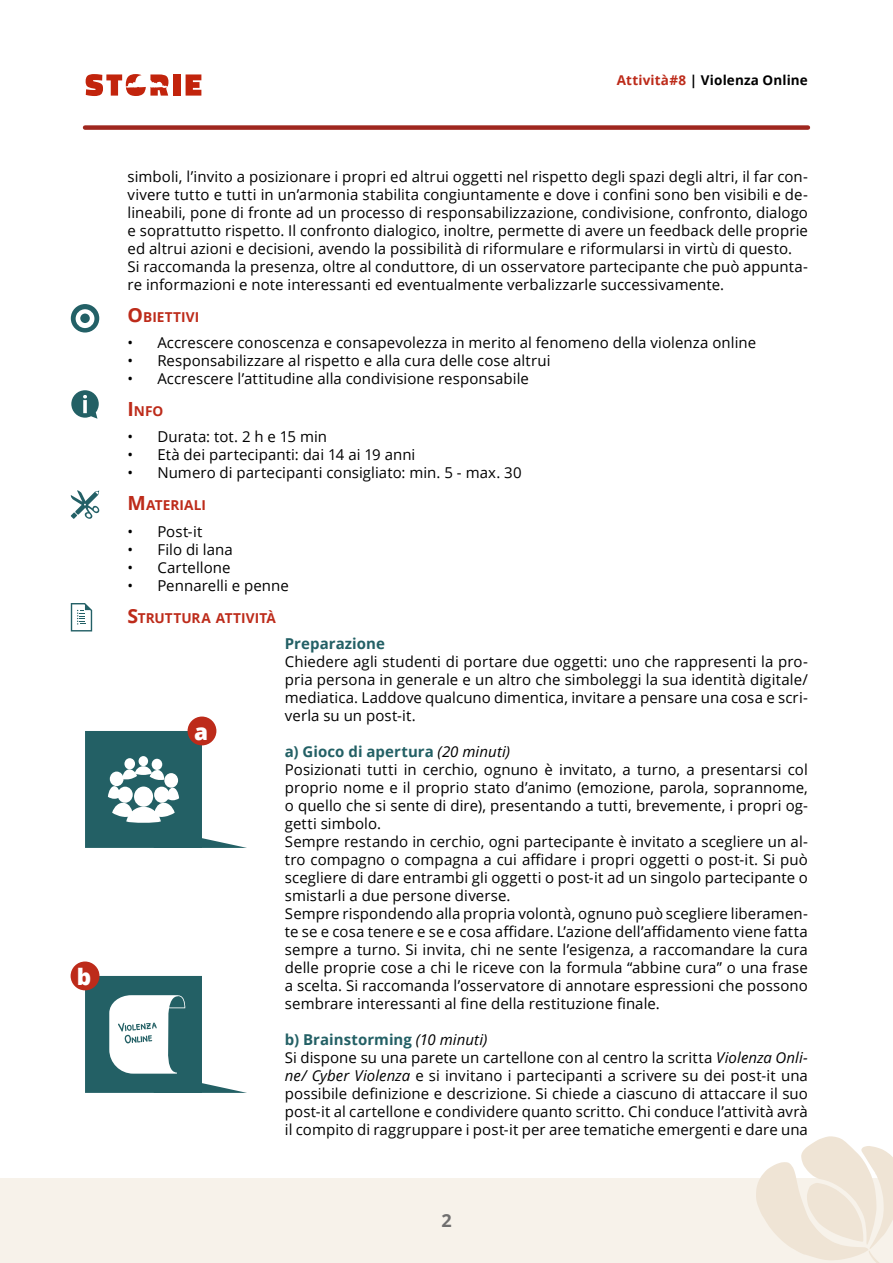
<style>
.page{position:relative;width:893px;height:1263px;background:#fff}
.page>*{position:absolute;margin:0;border:0;box-sizing:border-box;transform-origin:0 0}
.t1{font:800 22.5px "Open Sans";color:#fff}
.t2{font:700 18px "Open Sans";color:#706f6f}
.t3{font:15px/18px "Open Sans";letter-spacing:.005em;color:#000}
.t4{font:700 15px "Open Sans";letter-spacing:.005em;color:#236065}
.t5{font:700 13.65px "Open Sans";letter-spacing:.005em;color:#bd2b1a}
.t6{font:700 13.5px "Open Sans";letter-spacing:.01em;color:#000}
.s1{color:#bd2b1a}
.s2{font-size:19.5px}
.s3{font-weight:700;color:#236065}
.s4{font-style:italic}
</style>
<div class="page">
<div style="left:0;top:1178px;width:893px;height:85px;background:#f7f2ea"></div>
<div style="left:85px;top:125px;width:723px;height:5px;background:#9f271f"></div>
<svg style="left:186px;top:74px;width:15px;height:22px"></svg>
<div style="left:173px;top:74px;width:7px;height:22px;background:#c2240c"></div>
<svg style="left:86px;top:74px;width:82px;height:22px"></svg>
<svg style="left:756px;top:1136px;width:137px;height:127px"></svg>
<svg style="left:71px;top:304px;width:28px;height:28px"></svg>
<div style="left:80px;top:314px;width:10px;height:9px;background:#236066;border-radius:50%"></div>
<svg style="left:71px;top:390px;width:28px;height:29px"></svg>
<svg style="left:71px;top:490px;width:28px;height:29px"></svg>
<svg style="left:71px;top:512px;width:6px;height:7px"></svg>
<svg style="left:71px;top:603px;width:21px;height:28px"></svg>
<svg style="left:85px;top:731px;width:162px;height:117px"></svg>
<div style="left:188px;top:716px;width:28px;height:29px;background:#bd2b1a;border-radius:50%"></div>
<svg style="left:85px;top:976px;width:162px;height:117px"></svg>
<div style="left:71px;top:961px;width:28px;height:29px;background:#bd2b1a;border-radius:50%"></div>
<h1 class="t1" style="left:77px;top:959px;width:16px">b</h1>
<p class="t6" style="left:617px;top:71px;width:193px"><span class="s1">Attività#8</span> | Violenza Online</p>
<p class="t3" style="left:128px;top:167px;width:682px">simboli, l’invito a posizionare i propri ed altrui oggetti nel rispetto degli spazi degli altri, il far con&shy;vivere tutto e tutti in un’armonia stabilita congiuntamente e dove i confini sono ben visibili e de&shy;lineabili, pone di fronte ad un processo di responsabilizzazione, condivisione, confronto, dialogo e soprattutto rispetto. Il confronto dialogico, inoltre, permette di avere un feedback delle proprie ed altrui azioni e decisioni, avendo la possibilità di riformulare e riformularsi in virtù di questo.<br>Si raccomanda la presenza, oltre al conduttore, di un osservatore partecipante che può appunta&shy;re informazioni e note interessanti ed eventualmente verbalizzarle successivamente.</p>
<p class="t5" style="left:128px;top:307px;width:73px"><span class="s2">O</span> BIETTIVI</p>
<p class="t3" style="left:128px;top:333px;width:630px">• Accrescere conoscenza e consapevolezza in merito al fenomeno della violenza online</p>
<p class="t3" style="left:128px;top:351px;width:424px">• Responsabilizzare al rispetto e alla cura delle cose altrui</p>
<p class="t3" style="left:128px;top:369px;width:403px">• Accrescere l’attitudine alla condivisione responsabile</p>
<p class="t5" style="left:128px;top:401px;width:37px"><span class="s2">I</span> NFO</p>
<p class="t3" style="left:128px;top:428px;width:201px">• Durata: tot. 2 h e 15 min</p>
<p class="t3" style="left:128px;top:446px;width:289px">• Età dei partecipanti: dai 14 ai 19 anni</p>
<p class="t3" style="left:128px;top:464px;width:396px">• Numero di partecipanti consigliato: min. 5 - max. 30</p>
<p class="t5" style="left:128px;top:496px;width:80px"><span class="s2">M</span>ATERIALI</p>
<p class="t3" style="left:128px;top:522px;width:76px">• Post-it</p>
<p class="t3" style="left:128px;top:540px;width:107px">• Filo di lana</p>
<p class="t3" style="left:128px;top:558px;width:105px">• Cartellone</p>
<p class="t3" style="left:128px;top:576px;width:163px">• Pennarelli e penne</p>
<p class="t5" style="left:128px;top:608px;width:150px"><span class="s2">S</span>TRUTTURA ATTIVITÀ</p>
<p class="t4" style="left:285px;top:633px;width:102px">Preparazione</p>
<p class="t3" style="left:285px;top:652px;width:524px;text-align:justify">Chiedere agli studenti di portare due oggetti: uno che rappresenti la pro&shy;pria persona in generale e un altro che simboleggi la sua identità digitale/ mediatica. Laddove qualcuno dimentica, invitare a pensare una cosa e scri&shy;verla su un post-it.</p>
<p class="t3" style="left:285px;top:742px;width:525px"><span class="s3">a) Gioco di apertura</span> <span class="s4">(20 minuti)<br></span>Posizionati tutti in cerchio, ognuno è invitato, a turno, a presentarsi col proprio nome e il proprio stato d’animo (emozione, parola, soprannome, o quello che si sente di dire), presentando a tutti, brevemente, i propri og&shy;getti simbolo.<br>Sempre restando in cerchio, ogni partecipante è invitato a scegliere un al&shy;tro compagno o compagna a cui affidare i propri oggetti o post-it. Si può scegliere di dare entrambi gli oggetti o post-it ad un singolo partecipante o smistarli a due persone diverse.<br>Sempre rispondendo alla propria volontà, ognuno può scegliere liberamen&shy;te se e cosa tenere e se e cosa affidare. L’azione dell’affidamento viene fatta sempre a turno. Si invita, chi ne sente l’esigenza, a raccomandare la cura delle proprie cose a chi le riceve con la formula “abbine cura” o una frase a scelta. Si raccomanda l’osservatore di annotare espressioni che possono sembrare interessanti al fine della restituzione finale.</p>
<p class="t3" style="left:285px;top:1030px;width:524px"><span class="s3">b) Brainstorming</span> <span class="s4">(10 minuti)<br></span>Si dispone su una parete un cartellone con al centro la scritta <span class="s4">Violenza Onli&shy;ne/ Cyber Violenza</span> e si invitano i partecipanti a scrivere su dei post-it una possibile definizione e descrizione. Si chiede a ciascuno di attaccare il suo post-it al cartellone e condividere quanto scritto. Chi conduce l’attività avrà il compito di raggruppare i post-it per aree tematiche emergenti e dare una</p>
<h1 class="t1" style="left:194px;top:714px;width:16px">a</h1>
<p class="t2" style="left:441px;top:1208px;width:12px">2</p>
</div>
